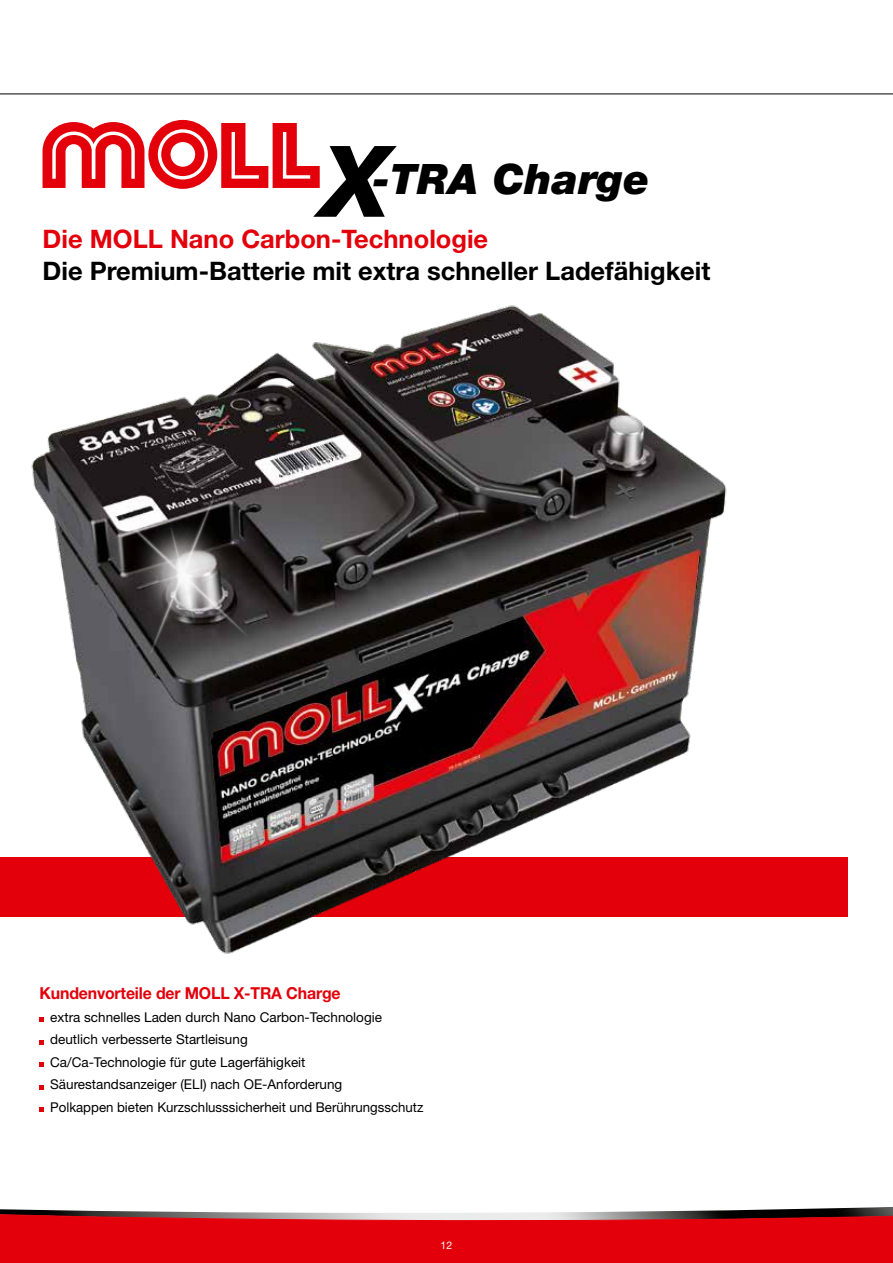
<style>
.page{position:relative;width:893px;height:1263px;background:#fff}
.page>*{position:absolute;margin:0;border:0;box-sizing:border-box;transform-origin:0 0}
.t1{font:italic 800 99px "Helvetica Neue";color:#000}
.t2{font:italic 900 42px "Helvetica Neue";color:#000}
.t3{font:700 25.5px "Helvetica Neue LT Std";color:#000}
.t4{font:700 25.5px "Helvetica Neue LT Std";color:#e3000b}
.t5{font:700 16.5px "Helvetica Neue LT Std";letter-spacing:-.01em;color:#e3000b;scale:.96 1}
.t6{font:13.5px/22.5px "Helvetica Neue LT Std";color:#000}
.t7{font:10.5px "Helvetica Neue LT Std";color:#fff}
</style>
<div class="page">
<svg style="left:0;top:1206px;width:893px;height:57px;background:#d8262f"></svg>
<hr style="left:0;top:94px;width:893px;height:1px;background:#000">
<div style="left:0;top:857px;width:847px;height:59px;background:#e3000b"></div>
<svg style="left:40px;top:1017px;width:4px;height:5px"></svg>
<svg style="left:40px;top:1040px;width:4px;height:4px"></svg>
<svg style="left:40px;top:1062px;width:4px;height:5px"></svg>
<svg style="left:40px;top:1085px;width:4px;height:4px"></svg>
<svg style="left:40px;top:1107px;width:4px;height:5px"></svg>
<svg style="left:43px;top:120px;width:277px;height:69px"></svg>
<img style="left:23px;top:305px;width:714px;height:649px">
<img style="left:28px;top:419px;width:305px;height:308px">
<h1 class="t1" style="left:321px;top:122px;width:71px">X</h1>
<h2 class="t2" style="left:373px;top:153px;width:278px">-TRA Charge</h2>
<h3 class="t4" style="left:43px;top:223px;width:447px">Die MOLL Nano Carbon-Technologie</h3>
<h3 class="t3" style="left:43px;top:255px;width:669px">Die Premium-Batterie mit extra schneller Ladefähigkeit</h3>
<p class="t5" style="left:40px;top:983px;width:315px">Kundenvorteile der MOLL X-TRA Charge</p>
<p class="t6" style="left:50px;top:1005px;width:375px">extra schnelles Laden durch Nano Carbon-Technologie deutlich verbesserte Startleisung<br>Ca/Ca-Technologie für gute Lagerfähigkeit Säurestandsanzeiger (ELI) nach OE-Anforderung<br>Polkappen bieten Kurzschlusssicherheit und Berührungsschutz</p>
<p class="t7" style="left:441px;top:1239px;width:13px">12</p>
</div>
